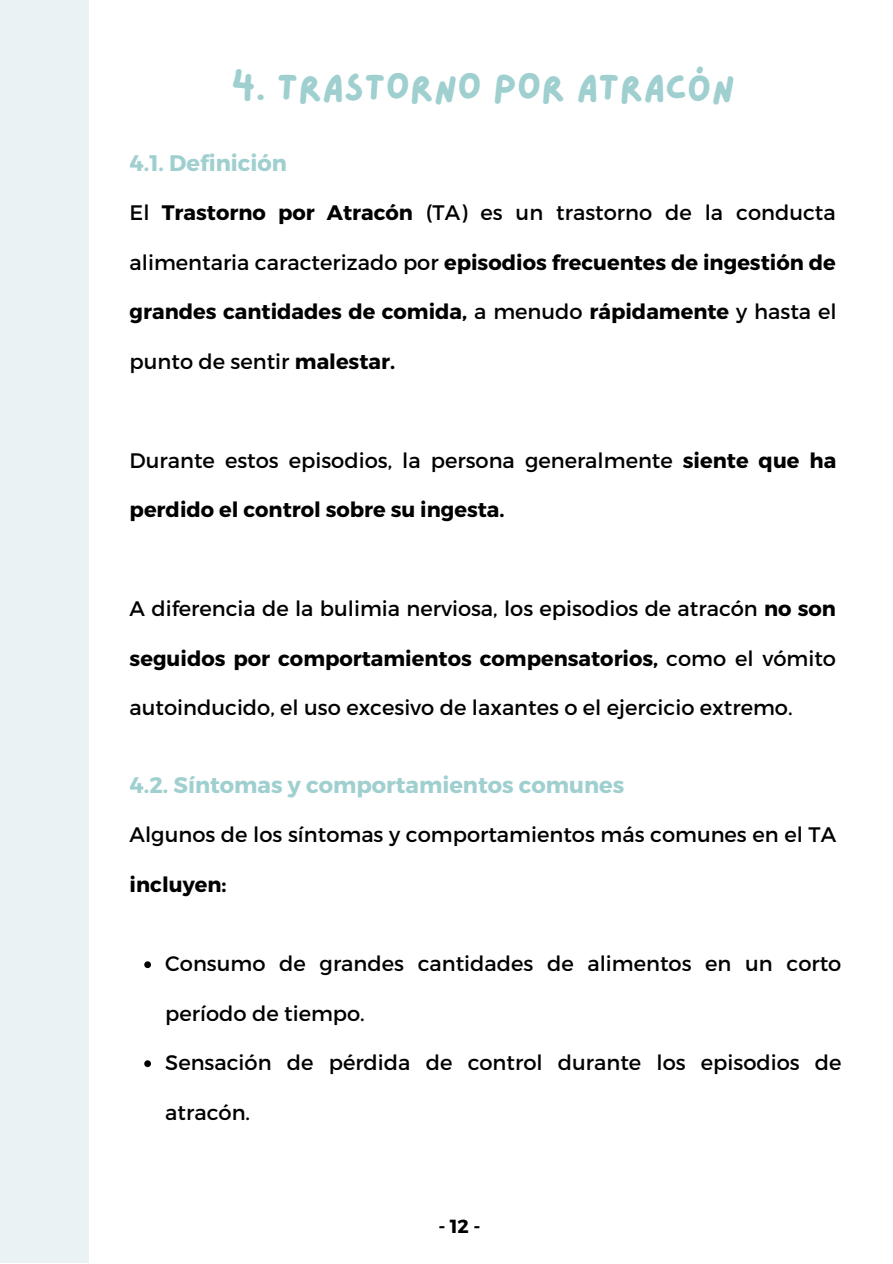
<style>
.page{position:relative;width:893px;height:1264px;background:#fff}
.page>*{position:absolute;margin:0;border:0;box-sizing:border-box;transform-origin:0 0}
.t1{font:37.5px "Lazydog";color:#9fcfcf}
.t2{font:700 22.5px "Montserrat";color:#9fcfcf}
.t3{font:21px "Montserrat";color:#000}
.t4{font:700 21px "Montserrat";color:#000}
.t5{font:700 18.9px "Montserrat";color:#000}
.s1{font-weight:700}
.s2{font-weight:400}
</style>
<div class="page">
<div style="left:0;top:0;width:89px;height:1262px;background:#eaf2f3"></div>
<svg style="left:144px;top:961px;width:7px;height:7px"></svg>
<svg style="left:144px;top:1060px;width:7px;height:7px"></svg>
<h1 class="t1" style="left:231px;top:69px;width:505px">4. TRASTORNO POR ATRACÓN</h1>
<p class="t2" style="left:130px;top:149px;width:159px">4.1. Definición</p>
<p class="t3" style="left:130px;top:199px;width:707px">El <span class="s1">Trastorno por Atracón</span> (TA) es un trastorno de la conducta</p>
<p class="t4" style="left:130px;top:249px;width:707px"><span class="s2">alimentaria caracterizado por</span> episodios frecuentes de ingestión de</p>
<p class="t4" style="left:130px;top:298px;width:708px">grandes cantidades de comida, <span class="s2">a menudo</span> rápidamente <span class="s2">y hasta el</span></p>
<p class="t3" style="left:130px;top:348px;width:267px">punto de sentir <span class="s1">malestar.</span></p>
<p class="t3" style="left:130px;top:446px;width:708px">Durante estos episodios, la persona generalmente <span class="s1">siente que ha</span></p>
<p class="t4" style="left:130px;top:496px;width:376px">perdido el control sobre su ingesta.</p>
<p class="t3" style="left:130px;top:595px;width:707px">A diferencia de la bulimia nerviosa, los episodios de atracón <span class="s1">no son</span></p>
<p class="t4" style="left:130px;top:644px;width:707px">seguidos por comportamientos compensatorios, <span class="s2">como el vómito</span></p>
<p class="t3" style="left:130px;top:694px;width:664px">autoinducido, el uso excesivo de laxantes o el ejercicio extremo.</p>
<p class="t2" style="left:130px;top:770px;width:496px">4.2. Síntomas y comportamientos comunes</p>
<p class="t3" style="left:130px;top:821px;width:708px">Algunos de los síntomas y comportamientos más comunes en el TA</p>
<p class="t4" style="left:130px;top:870px;width:98px">incluyen:</p>
<p class="t3" style="left:165px;top:950px;width:677px">Consumo de grandes cantidades de alimentos en un corto</p>
<p class="t3" style="left:165px;top:999px;width:201px">período de tiempo.</p>
<p class="t3" style="left:165px;top:1049px;width:677px">Sensación de pérdida de control durante los episodios de</p>
<p class="t3" style="left:165px;top:1098px;width:86px">atracón.</p>
<p class="t5" style="left:438px;top:1214px;width:44px">-12-</p>
</div>
